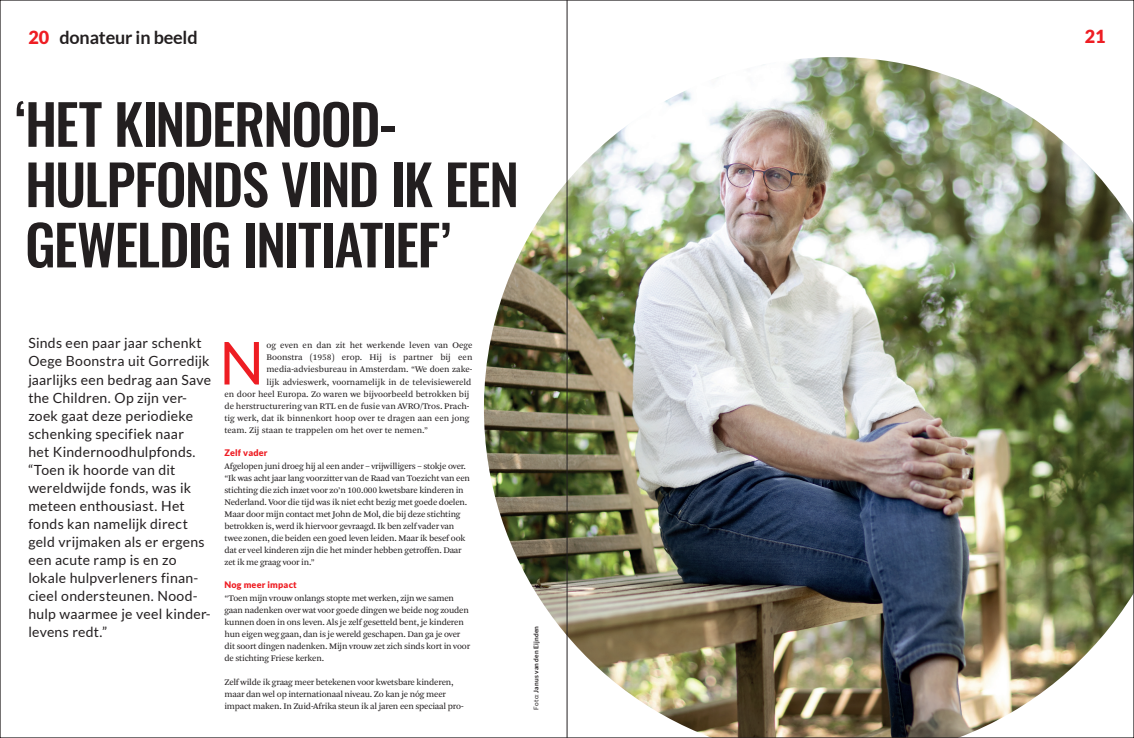
<style>
.page{position:relative;width:1134px;height:738px;background:#fff}
.page>*{position:absolute;margin:0;border:0;box-sizing:border-box;transform-origin:0 0}
.t1{font:59.2px "Lato";color:#ee1d23}
.t2{font:500 55px/60.2px "Oswald";letter-spacing:-.03em;color:#231f20}
.t3{font:700 18px "Lato";letter-spacing:-.01em;color:#231f20}
.t4{font:900 18px "Lato";color:#ee1d23}
.t5{font:14px/18px "Lato";letter-spacing:.02em;color:#231f20}
.t6{font:9px/12px "Arnhem Blond";letter-spacing:-.02em;color:#231f20}
.t7{font:9px "Arnhem Blond";color:#231f20}
.t8{font:900 9px "Lato";letter-spacing:.02em;color:#ee1d23}
.t9{font:700 6.5px "Lato";letter-spacing:.035em;color:#231f20}
.s1{font-weight:900;color:#ee1d23}
.s2{font-weight:400}
</style>
<div class="page">
<img style="left:484px;top:57px;width:648px;height:678px">
<hr style="left:567px;top:0;width:1px;height:737px;background:#231f20">
<h3 class="t3" style="left:28px;top:27px;width:171px"><span class="s1">20</span> donateur in beeld</h3>
<h3 class="t4" style="left:1085px;top:26px;width:22px">21</h3>
<h2 class="t2" style="left:15px;top:89px;width:505px">‘HET KINDERNOOD-<br>HULPFONDS VIND IK EEN<br>GEWELDIG INITIATIEF’</h2>
<p class="t5" style="left:28px;top:334px;width:184px">Sinds een paar jaar schenkt<br>Oege Boonstra uit Gorredijk jaarlijks een bedrag aan Save the Children. Op zijn ver&shy;zoek gaat deze periodieke schenking specifiek naar<br>het Kindernoodhulpfonds. “Toen ik hoorde van dit wereldwijde fonds, was ik meteen enthousiast. Het fonds kan namelijk direct geld vrijmaken als er ergens een acute ramp is en zo lokale hulpverleners finan&shy;cieel ondersteunen. Nood&shy;hulp waarmee je veel kinder&shy;levens redt.”</p>
<h1 class="t1" style="left:219px;top:330px;width:46px">N</h1>
<p class="t7" style="left:266px;top:340px;width:207px">og even en dan zit het werkende leven van Oege</p>
<p class="t7" style="left:266px;top:352px;width:207px">Boonstra (1958) erop. Hij is partner bij een</p>
<p class="t7" style="left:266px;top:364px;width:207px">media-adviesbureau in Amsterdam. “We doen zake-</p>
<p class="t7" style="left:266px;top:376px;width:206px">lijk advieswerk, voornamelijk in de televisiewereld</p>
<p class="t7" style="left:224px;top:388px;width:247px">en door heel Europa. Zo waren we bijvoorbeeld betrokken bij</p>
<p class="t7" style="left:224px;top:400px;width:246px">de herstructurering van RTL en de fusie van AVRO/Tros. Prach-</p>
<p class="t7" style="left:224px;top:412px;width:247px">tig werk, dat ik binnenkort hoop over te dragen aan een jong</p>
<p class="t7" style="left:224px;top:424px;width:205px">team. Zij staan te trappelen om het over te nemen.”</p>
<p class="t8" style="left:224px;top:447px;width:45px">Zelf vader</p>
<p class="t6" style="left:224px;top:459px;width:247px">Afgelopen juni droeg hij al een ander – vrijwilligers – stokje over. “Ik was acht jaar lang voorzitter van de Raad van Toezicht van een stichting die zich inzet voor zo’n 100.000 kwetsbare kinderen in Nederland. Voor die tijd was ik niet echt bezig met goede doelen.<br>Maar door mijn contact met John de Mol, die bij deze stichting betrokken is, werd ik hiervoor gevraagd. Ik ben zelf vader van twee zonen, die beiden een goed leven leiden. Maar ik besef ook dat er veel kinderen zijn die het minder hebben getroffen. Daar zet ik me graag voor in.”</p>
<p class="t8" style="left:224px;top:579px;width:74px">Nog meer impact</p>
<p class="t6" style="left:224px;top:591px;width:247px">“Toen mijn vrouw onlangs stopte met werken, zijn we samen gaan nadenken over wat voor goede dingen we beide nog zouden kunnen doen in ons leven. Als je zelf gesetteld bent, je kinderen hun eigen weg gaan, dan is je wereld geschapen. Dan ga je over dit soort dingen nadenken. Mijn vrouw zet zich sinds kort in voor de stichting Friese kerken.</p>
<p class="t6" style="left:224px;top:675px;width:241px">Zelf wilde ik graag meer betekenen voor kwetsbare kinderen, maar dan wel op internationaal niveau. Zo kan je nóg meer impact maken. In Zuid-Afrika steun ik al jaren een speciaal pro-</p>
<p class="t9" style="left:532px;top:709px;width:85px;rotate:-90deg"><span class="s2">Foto:</span> Janus van den Eijnden</p>
</div>
